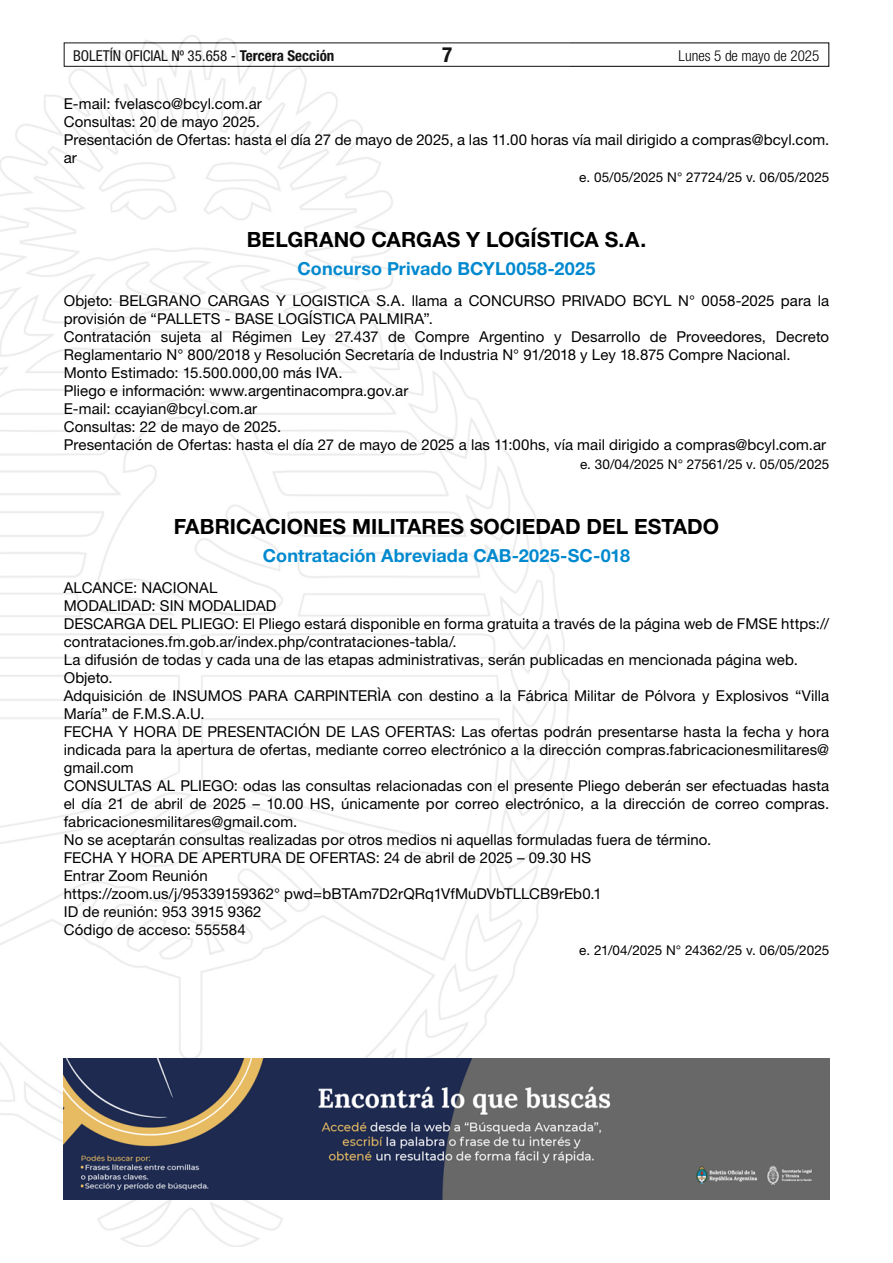
<style>
.page{position:relative;width:893px;height:1263px;background:#fff}
.page>*{position:absolute;margin:0;border:0;box-sizing:border-box;transform-origin:0 0}
.t1{font:700 21px "Helvetica Neue LT Std";color:#000}
.t2{font:700 condensed 21px "Helvetica Neue LT Std";color:#000}
.t3{font:700 18px "Helvetica Neue LT Std";letter-spacing:.005em;color:#0089cf}
.t4{font:15px/18px "Helvetica Neue LT Std";letter-spacing:.005em;color:#000}
.t5{font:condensed 15px "Helvetica Neue LT Std";color:#000}
.t6{font:300 condensed 15px "Helvetica Neue LT Std";color:#000}
.t7{font:13.5px "Helvetica Neue LT Std";letter-spacing:-.005em;color:#000}
.s1{font-weight:700}
</style>
<div class="page">
<div style="left:64px;top:43px;width:765px;height:24px;border:1px solid #000"></div>
<img style="left:0;top:35px;width:569px;height:1211px">
<img style="left:64px;top:1059px;width:765px;height:140px">
<p class="t5" style="left:73px;top:47px;width:263px">BOLETÍN OFICIAL Nº 35.658 - <span class="s1">Tercera Sección</span></p>
<h1 class="t2" style="left:442px;top:42px;width:12px">7</h1>
<p class="t6" style="left:679px;top:47px;width:142px">Lunes 5 de mayo de 2025</p>
<p class="t4" style="left:64px;top:94px;width:767px">E-mail: fvelasco@bcyl.com.ar<br>Consultas: 20 de mayo 2025.<br>Presentación de Ofertas: hasta el día 27 de mayo de 2025, a las 11.00 horas vía mail dirigido a compras@bcyl.com. ar</p>
<p class="t7" style="left:579px;top:169px;width:251px">e. 05/05/2025 N° 27724/25 v. 06/05/2025</p>
<h1 class="t1" style="left:247px;top:227px;width:401px">BELGRANO CARGAS Y LOGÍSTICA S.A.</h1>
<p class="t3" style="left:298px;top:257px;width:299px">Concurso Privado BCYL0058-2025</p>
<p class="t4" style="left:64px;top:291px;width:767px">Objeto: BELGRANO CARGAS Y LOGISTICA S.A. llama a CONCURSO PRIVADO BCYL N° 0058-2025 para la provisión de “PALLETS - BASE LOGÍSTICA PALMIRA”.<br>Contratación sujeta al Régimen Ley 27.437 de Compre Argentino y Desarrollo de Proveedores, Decreto Reglamentario N° 800/2018 y Resolución Secretaría de Industria N° 91/2018 y Ley 18.875 Compre Nacional.<br>Monto Estimado: 15.500.000,00 más IVA.<br>Pliego e información: www.argentinacompra.gov.ar<br>E-mail: ccayian@bcyl.com.ar<br>Consultas: 22 de mayo de 2025.<br>Presentación de Ofertas: hasta el día 27 de mayo de 2025 a las 11:00hs, vía mail dirigido a compras@bcyl.com.ar</p>
<p class="t7" style="left:580px;top:456px;width:251px">e. 30/04/2025 N° 27561/25 v. 05/05/2025</p>
<h1 class="t1" style="left:174px;top:514px;width:547px">FABRICACIONES MILITARES SOCIEDAD DEL ESTADO</h1>
<p class="t3" style="left:263px;top:545px;width:369px">Contratación Abreviada CAB-2025-SC-018</p>
<p class="t4" style="left:64px;top:579px;width:767px">ALCANCE: NACIONAL<br>MODALIDAD: SIN MODALIDAD<br>DESCARGA DEL PLIEGO: El Pliego estará disponible en forma gratuita a través de la página web de FMSE https:// contrataciones.fm.gob.ar/index.php/contrataciones-tabla/.<br>La difusión de todas y cada una de las etapas administrativas, serán publicadas en mencionada página web.<br>Objeto.<br>Adquisición de INSUMOS PARA CARPINTERÌA con destino a la Fábrica Militar de Pólvora y Explosivos “Villa María” de F.M.S.A.U.<br>FECHA Y HORA DE PRESENTACIÓN DE LAS OFERTAS: Las ofertas podrán presentarse hasta la fecha y hora indicada para la apertura de ofertas, mediante correo electrónico a la dirección compras.fabricacionesmilitares@ gmail.com<br>CONSULTAS AL PLIEGO: odas las consultas relacionadas con el presente Pliego deberán ser efectuadas hasta el día 21 de abril de 2025 – 10.00 HS, únicamente por correo electrónico, a la dirección de correo compras. fabricacionesmilitares@gmail.com.<br>No se aceptarán consultas realizadas por otros medios ni aquellas formuladas fuera de término.<br>FECHA Y HORA DE APERTURA DE OFERTAS: 24 de abril de 2025 – 09.30 HS<br>Entrar Zoom Reunión<br>https://zoom.us/j/95339159362° pwd=bBTAm7D2rQRq1VfMuDVbTLLCB9rEb0.1<br>ID de reunión: 953 3915 9362<br>Código de acceso: 555584</p>
<p class="t7" style="left:579px;top:942px;width:251px">e. 21/04/2025 N° 24362/25 v. 06/05/2025</p>
</div>
